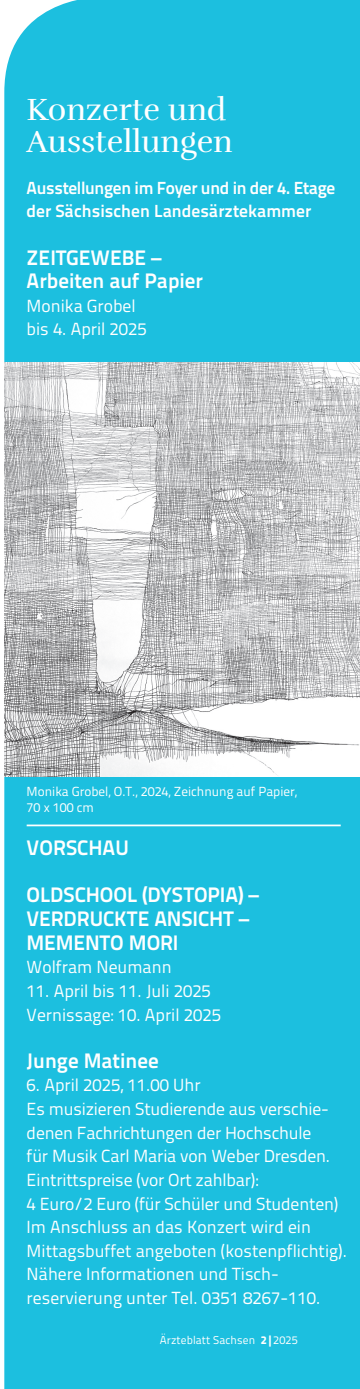
<style>
.page{position:relative;width:360px;height:1389px;background:#fff}
.page>*{position:absolute;margin:0;border:0;box-sizing:border-box;transform-origin:0 0}
.t1{font:31.5px/31.5px "Rufina";color:#fff}
.t2{font:700 21px/23.6px "Titillium Text";color:#fff}
.t3{font:17.5px/23.6px "Titillium Text";color:#fff}
.t4{font:700 17.5px/23.6px "Titillium Text";color:#fff}
.t5{font:13.12px/15.8px "Titillium Text";color:#fff}
.t6{font:11.38px "Titillium Text";letter-spacing:.01em;color:#fff}
.s1{font-weight:800}
</style>
<div class="page">
<div style="left:4px;top:0;width:355px;height:1389px;background:#1cbfdf"></div>
<img style="left:4px;top:363px;width:355px;height:413px">
<hr style="left:27px;top:825px;width:313px;height:1px;background:#fff">
<h1 class="t1" style="left:27px;top:94px;width:207px">Konzerte und<br>Ausstellungen</h1>
<p class="t4" style="left:27px;top:175px;width:309px">Ausstellungen im Foyer und in der 4. Etage der Sächsischen Landesärztekammer</p>
<p class="t2" style="left:27px;top:244px;width:178px">ZEITGEWEBE –<br>Arbeiten auf Papier</p>
<p class="t3" style="left:27px;top:293px;width:121px">Monika Grobel bis 4. April 2025</p>
<p class="t5" style="left:27px;top:783px;width:271px">Monika Grobel, O.T., 2024, Zeichnung auf Papier,<br>70 x 100 cm</p>
<p class="t2" style="left:27px;top:835px;width:103px">VORSCHAU</p>
<p class="t2" style="left:27px;top:882px;width:233px">OLDSCHOOL (DYSTOPIA) –<br>VERDRUCKTE ANSICHT –<br>MEMENTO MORI</p>
<p class="t3" style="left:27px;top:954px;width:146px">Wolfram Neumann</p>
<p class="t3" style="left:27px;top:978px;width:195px">11. April bis 11. Juli 2025<br>Vernissage: 10. April 2025</p>
<p class="t2" style="left:27px;top:1047px;width:133px">Junge Matinee</p>
<p class="t3" style="left:27px;top:1073px;width:318px">6. April 2025, 11.00 Uhr<br>Es musizieren Studierende aus verschie&shy;denen Fachrichtungen der Hochschule<br>für Musik Carl Maria von Weber Dresden.<br>Eintrittspreise (vor Ort zahlbar):<br>4 Euro/2 Euro (für Schüler und Studenten)<br>Im Anschluss an das Konzert wird ein Mittagsbuffet angeboten (kostenpflichtig).<br>Nähere Informationen und Tisch&shy;reservierung unter Tel. 0351 8267-110.</p>
<p class="t6" style="left:159px;top:1332px;width:139px">Ärzteblatt Sachsen <span class="s1">2|</span>2025</p>
</div>
